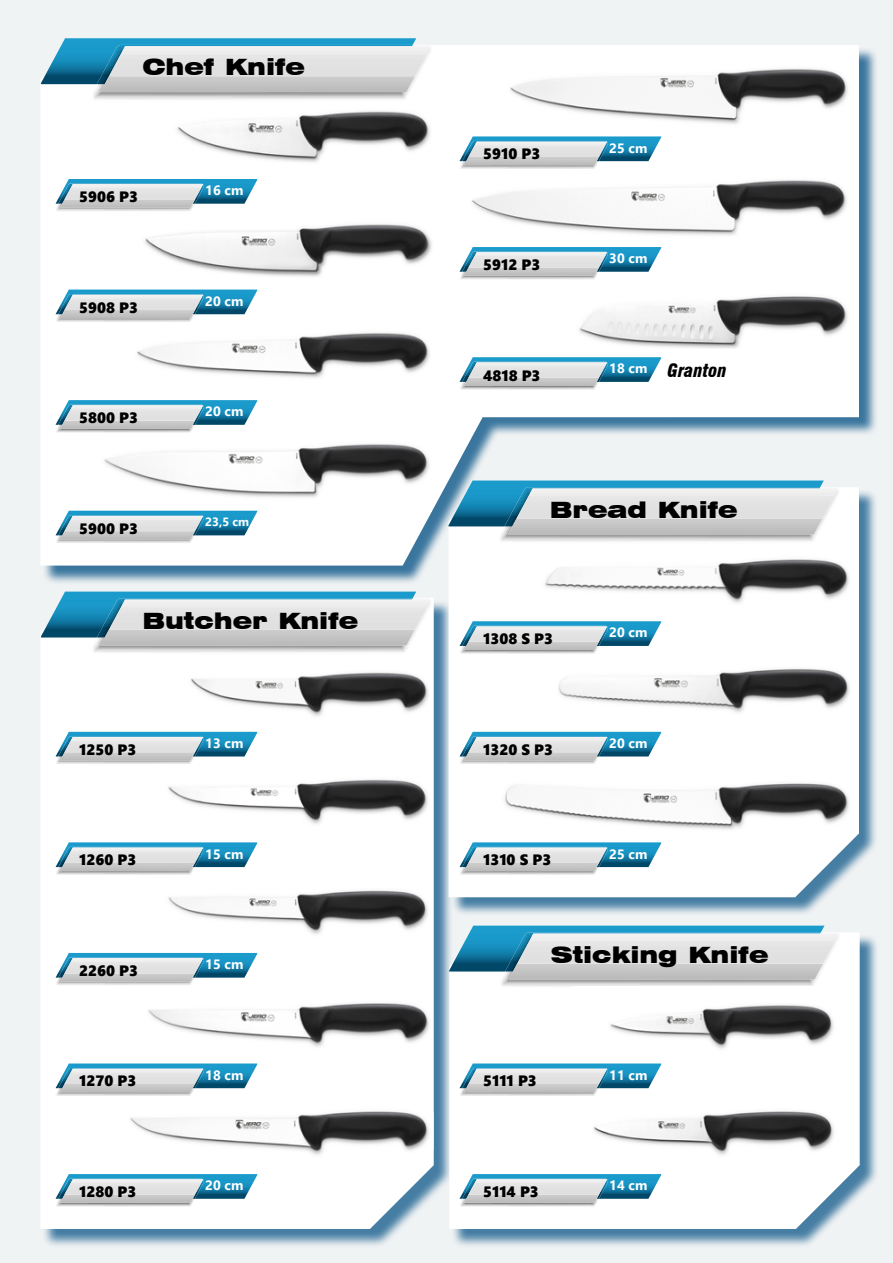
<style>
.page{position:relative;width:893px;height:1263px;background:#f0f3f4}
.page>*{position:absolute;margin:0;border:0;box-sizing:border-box;transform-origin:0 0}
.t1{font:900 expanded 22.5px "Swiss 721 BT";color:#000}
.t2{font:italic 900 condensed 18px "Swiss 721 BT";color:#000}
.t3{font:15px "Segoe UI Black";color:#000}
.t4{font:700 13.5px "Segoe UI";color:#fff}
.t5{font:700 12px "Segoe UI";color:#fff}
</style>
<div class="page">
<div style="left:42px;top:47px;width:836px;height:538px;background:#0c5688;opacity:.8"></div>
<svg style="left:41px;top:45px;width:818px;height:521px;fill:#fff"></svg>
<div style="left:42px;top:600px;width:411px;height:648px;background:#0c5688;opacity:.75"></div>
<div style="left:41px;top:598px;width:393px;height:631px;background:#fff"></div>
<div style="left:451px;top:490px;width:427px;height:426px;background:#0c5688;opacity:.75"></div>
<div style="left:449px;top:487px;width:410px;height:410px;background:#fff"></div>
<img style="left:91px;top:45px;width:341px;height:56px">
<svg style="left:41px;top:38px;width:390px;height:54px"></svg>
<img style="left:109px;top:53px;width:318px;height:23px">
<img style="left:499px;top:487px;width:341px;height:57px">
<svg style="left:448px;top:480px;width:390px;height:54px"></svg>
<div style="left:517px;top:496px;width:318px;height:22px;background:#e2e2e2"></div>
<img style="left:91px;top:598px;width:341px;height:57px">
<svg style="left:41px;top:592px;width:390px;height:53px"></svg>
<div style="left:109px;top:607px;width:318px;height:23px;background:#e2e2e2"></div>
<div style="left:451px;top:935px;width:428px;height:313px;background:#0c5688;opacity:.75"></div>
<div style="left:449px;top:933px;width:411px;height:296px;background:#fff"></div>
<img style="left:499px;top:933px;width:342px;height:56px">
<svg style="left:449px;top:926px;width:390px;height:53px"></svg>
<img style="left:835px;top:941px;width:1px;height:22px">
<div style="left:517px;top:941px;width:318px;height:22px;background:#e1e1e2"></div>
<img style="left:96px;top:1097px;width:338px;height:68px">
<img style="left:116px;top:986px;width:316px;height:68px">
<img style="left:138px;top:765px;width:292px;height:68px">
<img style="left:162px;top:655px;width:268px;height:68px">
<img style="left:109px;top:323px;width:339px;height:65px">
<img style="left:76px;top:434px;width:355px;height:77px">
<img style="left:147px;top:102px;width:303px;height:68px">
<img style="left:116px;top:213px;width:340px;height:68px">
<img style="left:486px;top:60px;width:367px;height:76px">
<img style="left:451px;top:170px;width:405px;height:74px">
<img style="left:546px;top:281px;width:311px;height:68px">
<img style="left:519px;top:544px;width:338px;height:68px">
<img style="left:469px;top:765px;width:388px;height:68px">
<img style="left:142px;top:876px;width:290px;height:68px">
<img style="left:531px;top:655px;width:324px;height:68px">
<img style="left:558px;top:1097px;width:298px;height:68px">
<img style="left:573px;top:986px;width:286px;height:68px">
<img style="left:459px;top:1203px;width:140px;height:3px">
<svg style="left:459px;top:1174px;width:202px;height:29px"></svg>
<div style="left:468px;top:1183px;width:137px;height:11px;background:#e2e2e2"></div>
<img style="left:459px;top:1092px;width:140px;height:4px">
<svg style="left:459px;top:1063px;width:202px;height:29px"></svg>
<img style="left:468px;top:1072px;width:137px;height:12px">
<img style="left:55px;top:1199px;width:140px;height:7px">
<svg style="left:56px;top:1174px;width:201px;height:29px"></svg>
<img style="left:65px;top:1183px;width:136px;height:11px">
<img style="left:459px;top:871px;width:140px;height:4px">
<svg style="left:459px;top:842px;width:202px;height:29px"></svg>
<div style="left:468px;top:851px;width:137px;height:12px;background:#e2e2e2"></div>
<img style="left:459px;top:761px;width:140px;height:3px">
<svg style="left:459px;top:732px;width:202px;height:29px"></svg>
<img style="left:468px;top:740px;width:137px;height:12px">
<img style="left:459px;top:650px;width:140px;height:4px">
<svg style="left:459px;top:621px;width:202px;height:29px"></svg>
<div style="left:468px;top:630px;width:137px;height:12px;background:#e2e2e2"></div>
<img style="left:459px;top:276px;width:140px;height:3px">
<svg style="left:459px;top:247px;width:202px;height:29px"></svg>
<div style="left:468px;top:256px;width:137px;height:12px;background:#e2e2e2"></div>
<img style="left:459px;top:165px;width:140px;height:4px">
<svg style="left:459px;top:136px;width:202px;height:29px"></svg>
<img style="left:468px;top:145px;width:137px;height:12px">
<img style="left:55px;top:1088px;width:140px;height:8px">
<svg style="left:56px;top:1063px;width:201px;height:29px"></svg>
<img style="left:65px;top:1072px;width:136px;height:12px">
<img style="left:55px;top:978px;width:140px;height:7px">
<svg style="left:56px;top:953px;width:201px;height:29px"></svg>
<img style="left:65px;top:962px;width:136px;height:11px">
<img style="left:55px;top:867px;width:140px;height:8px">
<svg style="left:56px;top:842px;width:201px;height:29px"></svg>
<div style="left:65px;top:851px;width:136px;height:12px;background:#e2e2e2"></div>
<img style="left:55px;top:756px;width:140px;height:8px">
<svg style="left:56px;top:732px;width:201px;height:29px"></svg>
<img style="left:65px;top:740px;width:136px;height:12px">
<img style="left:55px;top:535px;width:140px;height:8px">
<svg style="left:56px;top:511px;width:201px;height:28px"></svg>
<img style="left:65px;top:519px;width:136px;height:12px">
<img style="left:55px;top:425px;width:140px;height:8px">
<svg style="left:56px;top:400px;width:201px;height:29px"></svg>
<div style="left:65px;top:409px;width:136px;height:12px;background:#e2e2e2"></div>
<img style="left:55px;top:314px;width:140px;height:8px">
<svg style="left:56px;top:290px;width:201px;height:28px"></svg>
<img style="left:65px;top:298px;width:136px;height:12px">
<img style="left:55px;top:204px;width:140px;height:7px">
<svg style="left:56px;top:179px;width:201px;height:29px"></svg>
<img style="left:65px;top:188px;width:136px;height:11px">
<img style="left:459px;top:386px;width:140px;height:4px">
<svg style="left:459px;top:357px;width:202px;height:29px"></svg>
<div style="left:468px;top:366px;width:137px;height:12px;background:#e2e2e2"></div>
<h1 class="t1" style="left:142px;top:54px;width:164px">Chef Knife</h1>
<p class="t3" style="left:79px;top:186px;width:60px">5906 P3</p>
<p class="t4" style="left:205px;top:178px;width:40px">16 cm</p>
<p class="t3" style="left:79px;top:296px;width:60px">5908 P3</p>
<p class="t4" style="left:205px;top:288px;width:40px">20 cm</p>
<p class="t3" style="left:79px;top:407px;width:60px">5800 P3</p>
<p class="t4" style="left:205px;top:399px;width:40px">20 cm</p>
<p class="t3" style="left:79px;top:517px;width:60px">5900 P3</p>
<p class="t5" style="left:205px;top:510px;width:46px">23,5 cm</p>
<h1 class="t1" style="left:142px;top:607px;width:217px">Butcher Knife</h1>
<p class="t3" style="left:79px;top:738px;width:59px">1250 P3</p>
<p class="t3" style="left:79px;top:849px;width:59px">1260 P3</p>
<p class="t4" style="left:205px;top:730px;width:40px">13 cm</p>
<p class="t4" style="left:205px;top:841px;width:40px">15 cm</p>
<p class="t3" style="left:79px;top:960px;width:60px">2260 P3</p>
<p class="t4" style="left:205px;top:951px;width:40px">15 cm</p>
<p class="t3" style="left:79px;top:1070px;width:59px">1270 P3</p>
<p class="t4" style="left:205px;top:1062px;width:40px">18 cm</p>
<p class="t3" style="left:79px;top:1181px;width:59px">1280 P3</p>
<p class="t4" style="left:205px;top:1173px;width:40px">20 cm</p>
<p class="t3" style="left:483px;top:143px;width:59px">5910 P3</p>
<p class="t3" style="left:483px;top:254px;width:59px">5912 P3</p>
<p class="t4" style="left:609px;top:135px;width:40px">25 cm</p>
<p class="t4" style="left:609px;top:246px;width:40px">30 cm</p>
<p class="t3" style="left:483px;top:365px;width:59px">4818 P3</p>
<p class="t2" style="left:609px;top:360px;width:119px"><sup>18</sup> <sup>cm</sup> Granton</p>
<h1 class="t1" style="left:550px;top:496px;width:189px">Bread Knife</h1>
<p class="t3" style="left:483px;top:628px;width:71px">1308 S P3</p>
<p class="t4" style="left:609px;top:620px;width:40px">20 cm</p>
<p class="t3" style="left:483px;top:738px;width:71px">1320 S P3</p>
<p class="t4" style="left:609px;top:730px;width:40px">20 cm</p>
<p class="t3" style="left:483px;top:849px;width:70px">1310 S P3</p>
<p class="t4" style="left:609px;top:841px;width:40px">25 cm</p>
<h1 class="t1" style="left:551px;top:941px;width:219px">Sticking Knife</h1>
<p class="t3" style="left:483px;top:1070px;width:55px">5111 P3</p>
<p class="t3" style="left:483px;top:1181px;width:57px">5114 P3</p>
<p class="t4" style="left:609px;top:1062px;width:40px">11 cm</p>
<p class="t4" style="left:609px;top:1173px;width:40px">14 cm</p>
</div>
